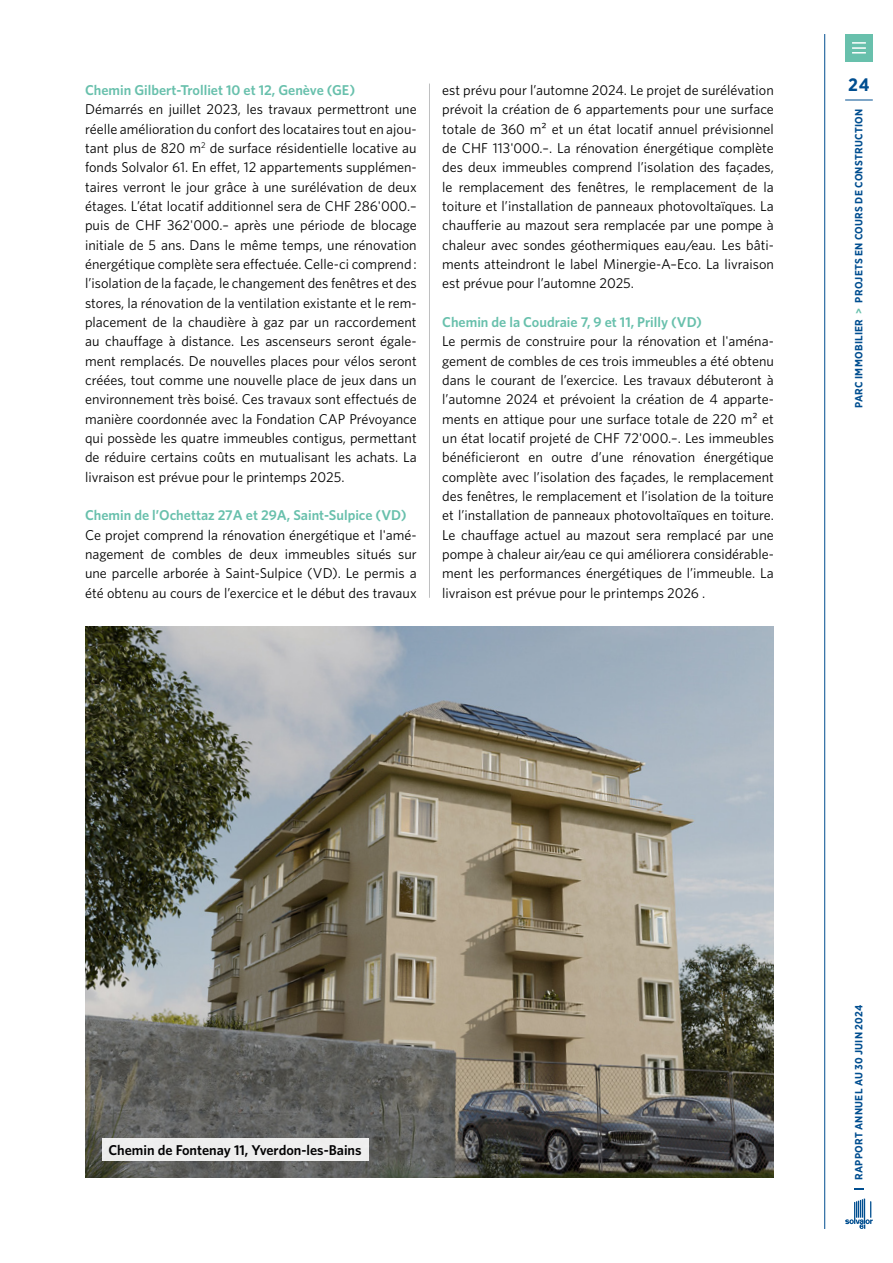
<style>
.page{position:relative;width:893px;height:1263px;background:#fff}
.page>*{position:absolute;margin:0;border:0;box-sizing:border-box;transform-origin:0 0}
.t1{font:700 18px "Gotham Narrow";color:#004e90}
.t2{font:14.25px/19.4px "Whitney";color:#000;text-align:justify}
.t3{font:600 14.25px "Whitney";color:#68c0ac}
.t4{font:600 14.25px "Whitney";color:#020203}
.t5{font:700 10.5px "Gotham Narrow";letter-spacing:.025em;color:#004e90}
.s1{color:#68c0ac}
</style>
<div class="page">
<svg style="left:845px;top:1198px;width:28px;height:31px"></svg>
<hr style="left:429px;top:84px;width:1px;height:514px;background:#bfc0c1">
<img style="left:85px;top:627px;width:689px;height:551px">
<div style="left:102px;top:1138px;width:266px;height:23px;background:#eee"></div>
<div style="left:845px;top:34px;width:28px;height:28px;background:#68c0ac"></div>
<svg style="left:852px;top:42px;width:14px;height:12px"></svg>
<svg style="left:845px;top:100px;width:28px;height:1px"></svg>
<hr style="left:824px;top:34px;width:1px;height:1195px;background:#004e90">
<p class="t3" style="left:85px;top:81px;width:272px">Chemin Gilbert-Trolliet 10 et 12, Genève (GE)</p>
<p class="t2" style="left:85px;top:99px;width:333px">Démarrés en juillet 2023, les travaux permettront une réelle amélioration du confort des locataires tout en ajou&shy;tant plus de 820 m<sup>2</sup> de surface résidentielle locative au fonds Solvalor 61. En effet, 12 appartements supplémen&shy;taires verront le jour grâce à une surélévation de deux étages. L’état locatif additionnel sera de CHF 286'000.– puis de CHF 362'000.– après une période de blocage initiale de 5 ans. Dans le même temps, une rénovation énergétique complète sera effectuée. Celle-ci comprend : l’isolation de la façade, le changement des fenêtres et des stores, la rénovation de la ventilation existante et le rem&shy;placement de la chaudière à gaz par un raccordement au chauffage à distance. Les ascenseurs seront égale&shy;ment remplacés. De nouvelles places pour vélos seront créées, tout comme une nouvelle place de jeux dans un environnement très boisé. Ces travaux sont effectués de manière coordonnée avec la Fondation CAP Prévoyance qui possède les quatre immeubles contigus, permettant de réduire certains coûts en mutualisant les achats. La livraison est prévue pour le printemps 2025.</p>
<p class="t3" style="left:85px;top:506px;width:323px">Chemin de l’Ochettaz 27A et 29A, Saint-Sulpice (VD)</p>
<p class="t2" style="left:85px;top:525px;width:333px">Ce projet comprend la rénovation énergétique et l'amé&shy;nagement de combles de deux immeubles situés sur une parcelle arborée à Saint-Sulpice (VD). Le permis a été obtenu au cours de l’exercice et le début des travaux</p>
<p class="t2" style="left:442px;top:80px;width:333px">est prévu pour l’automne 2024. Le projet de surélévation prévoit la création de 6 appartements pour une surface totale de 360 m² et un état locatif annuel prévisionnel de CHF 113'000.–. La rénovation énergétique complète des deux immeubles comprend l’isolation des façades, le remplacement des fenêtres, le remplacement de la toiture et l’installation de panneaux photovoltaïques. La chaufferie au mazout sera remplacée par une pompe à chaleur avec sondes géothermiques eau/eau. Les bâti&shy;ments atteindront le label Minergie-A–Eco. La livraison est prévue pour l’automne 2025.</p>
<p class="t3" style="left:442px;top:313px;width:261px">Chemin de la Coudraie 7, 9 et 11, Prilly (VD)</p>
<p class="t2" style="left:442px;top:331px;width:333px">Le permis de construire pour la rénovation et l'aména&shy;gement de combles de ces trois immeubles a été obtenu dans le courant de l’exercice. Les travaux débuteront à l’automne 2024 et prévoient la création de 4 apparte&shy;ments en attique pour une surface totale de 220 m² et un état locatif projeté de CHF 72'000.–. Les immeubles bénéficieront en outre d’une rénovation énergétique complète avec l’isolation des façades, le remplacement des fenêtres, le remplacement et l’isolation de la toiture et l’installation de panneaux photovoltaïques en toiture.<br>Le chauffage actuel au mazout sera remplacé par une pompe à chaleur air/eau ce qui améliorera considérable&shy;ment les performances énergétiques de l’immeuble. La livraison est prévue pour le printemps 2026 .</p>
<p class="t1" style="left:848px;top:73px;width:23px">24</p>
<p class="t5" style="left:852px;top:408px;width:301px;rotate:-90deg">PARC IMMOBILIER <span class="s1">&gt;</span> PROJETS EN COURS DE CONSTRUCTION</p>
<p class="t4" style="left:108px;top:1140px;width:255px">Chemin de Fontenay 11, Yverdon-les-Bains</p>
<p class="t5" style="left:852px;top:1180px;width:177px;rotate:-90deg">RAPPORT ANNUEL AU 30 JUIN 2024</p>
</div>
